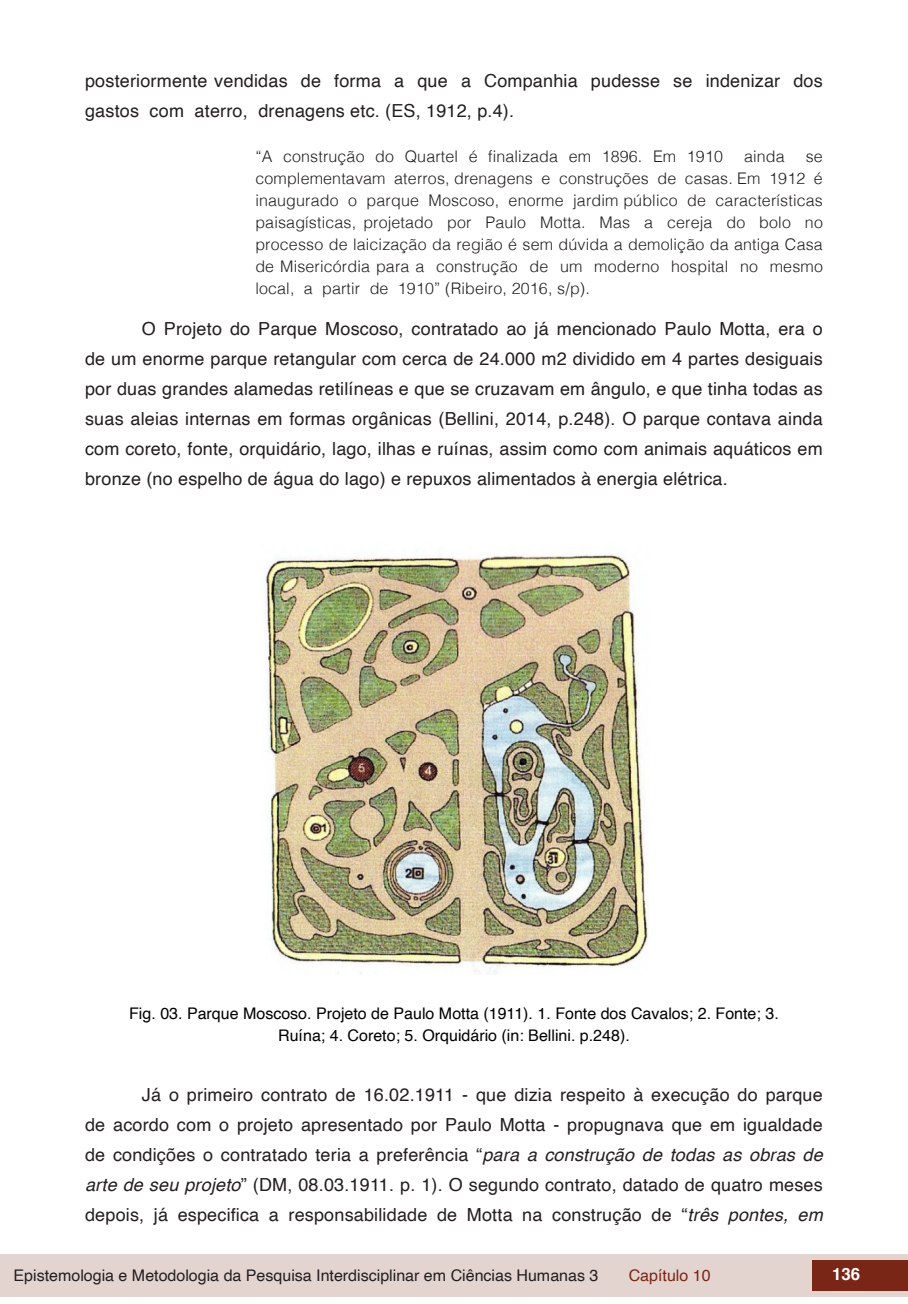
<style>
.page{position:relative;width:908px;height:1304px;background:#fff}
.page>*{position:absolute;margin:0;border:0;box-sizing:border-box;transform-origin:0 0}
.txt{font:18px/30px "Helvetica";letter-spacing:.01em;color:#231f20;text-align:justify}
.t1{font:700 16.8px "Helvetica";color:#fff}
.citacoes{font:300 16px/22px "Helvetica";letter-spacing:.01em;color:#231f20;text-align:justify}
.info_tab_graf_imag{font:16px/22px "Helvetica";color:#000;text-align:center}
.t2{font:16px "Helvetica";color:#231f20}
.t3{font:16px "Helvetica";color:#7a2616}
.s1{font-style:italic}
</style>
<div class="page">
<div style="left:0;top:1254px;width:906px;height:43px;background:#e4d4d0"></div>
<div style="left:812px;top:1261px;width:95px;height:30px;background:#7a2616"></div>
<img style="left:265px;top:554px;width:383px;height:421px">
<p class="txt" style="left:85px;top:66px;width:738px">posteriormente vendidas de forma a que a Companhia pudesse se indenizar dos gastos com aterro, drenagens etc. (ES, 1912, p.4).</p>
<p class="citacoes" style="left:255px;top:144px;width:469px">“A construção do Quartel é finalizada em 1896. Em 1910</p>
<p class="citacoes" style="left:743px;top:144px;width:42px">ainda</p>
<p class="citacoes" style="left:255px;top:144px;width:569px;text-indent:550px">se complementavam aterros, drenagens e construções de casas. Em 1912 é inaugurado o parque Moscoso, enorme jardim público de características paisagísticas, projetado por Paulo Motta. Mas a cereja do bolo no processo de laicização da região é sem dúvida a demolição da antiga Casa de Misericórdia para a construção de um moderno hospital no mesmo local, a partir de 1910” (Ribeiro, 2016, s/p).</p>
<p class="txt" style="left:85px;top:314px;width:738px;text-indent:57px">O Projeto do Parque Moscoso, contratado ao já mencionado Paulo Motta, era o de um enorme parque retangular com cerca de 24.000 m2 dividido em 4 partes desiguais por duas grandes alamedas retilíneas e que se cruzavam em ângulo, e que tinha todas as suas aleias internas em formas orgânicas (Bellini, 2014, p.248). O parque contava ainda com coreto, fonte, orquidário, lago, ilhas e ruínas, assim como com animais aquáticos em bronze (no espelho de água do lago) e repuxos alimentados à energia elétrica.</p>
<p class="info_tab_graf_imag" style="left:129px;top:1003px;width:650px">Fig. 03. Parque Moscoso. Projeto de Paulo Motta (1911). 1. Fonte dos Cavalos; 2. Fonte; 3.<br>Ruína; 4. Coreto; 5. Orquidário (in: Bellini. p.248).</p>
<p class="txt" style="left:85px;top:1081px;width:739px;text-indent:57px">Já o primeiro contrato de 16.02.1911 - que dizia respeito à execução do parque de acordo com o projeto apresentado por Paulo Motta - propugnava que em igualdade de condições o contratado teria a preferência “<span class="s1">para a construção de todas as obras de arte de seu projeto</span>” (DM, 08.03.1911. p. 1). O segundo contrato, datado de quatro meses depois, já especifica a responsabilidade de Motta na construção de “<span class="s1">três pontes, em</span></p>
<p class="t2" style="left:14px;top:1263px;width:586px">Epistemologia e Metodologia da Pesquisa Interdisciplinar em Ciências Humanas 3</p>
<p class="t3" style="left:628px;top:1263px;width:83px">Capítulo 10</p>
<p class="t1" style="left:831px;top:1261px;width:30px">136</p>
</div>
